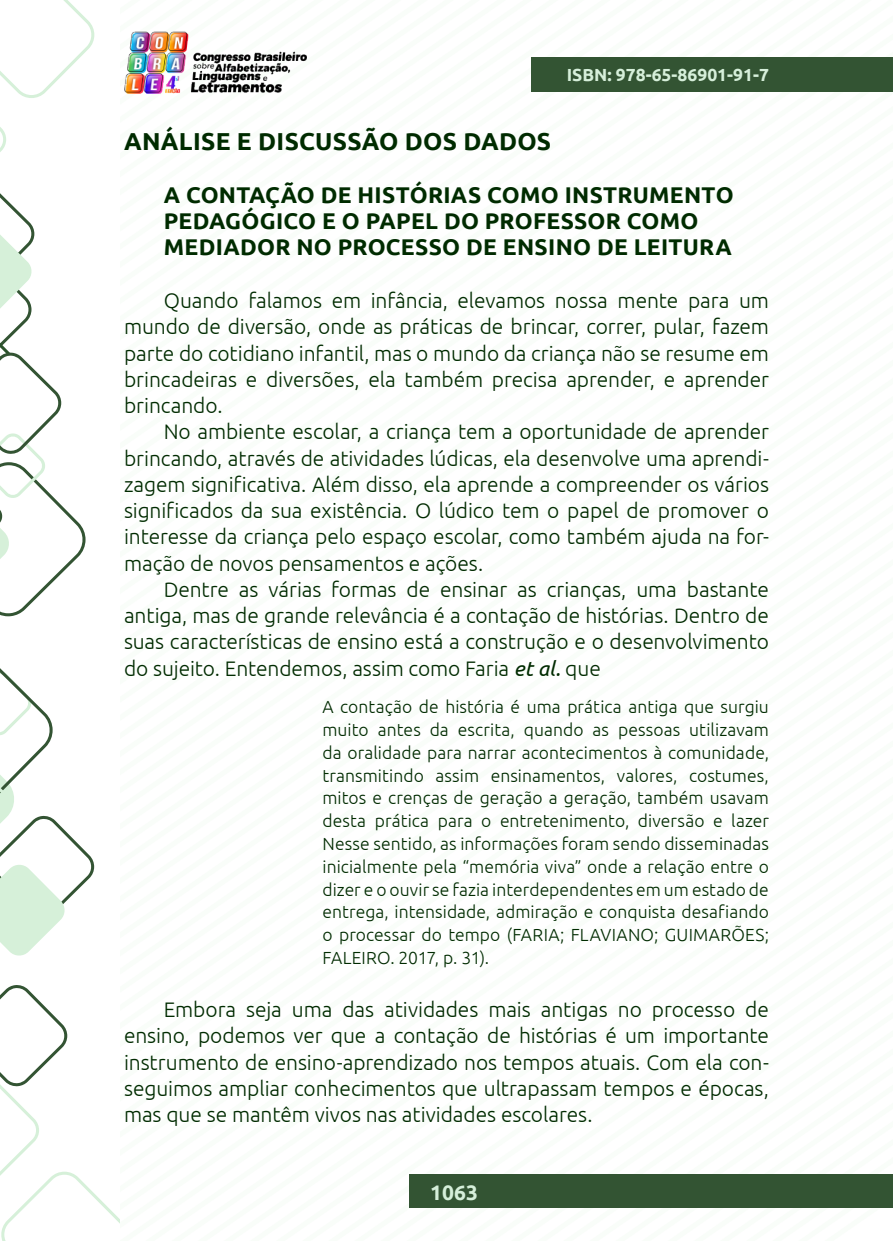
<style>
.page{position:relative;width:893px;height:1241px;background:#fff}
.page>*{position:absolute;margin:0;border:0;box-sizing:border-box;transform-origin:0 0}
._9_SUBTÍTULO{font:700 24.5px "Ubuntu";letter-spacing:.01em;color:#002b00}
._9_1_SUBTÍTULO_2{font:700 22.75px/26.2px "Ubuntu";letter-spacing:.01em;color:#002b00}
._8_CORPO{font:300 21px/26.2px "Ubuntu";letter-spacing:-.005em;color:#002b00;text-align:justify}
.t1{font:700 21px "Ubuntu";color:#d6efda}
._12_CITACAO{font:300 17.5px/22.8px "Ubuntu";letter-spacing:.01em;color:#002b00;text-align:justify}
.t2{font:700 17.5px "Ubuntu";color:#d6efda}
.s1{font-weight:400;font-style:italic}
</style>
<div class="page">
<div style="left:410px;top:1174px;width:483px;height:33px;background:#335433"></div>
<img style="left:124px;top:31px;width:182px;height:62px">
<div style="left:532px;top:57px;width:361px;height:35px;background:#335433"></div>
<svg style="left:0;top:985px;width:119px;height:255px"></svg>
<svg style="left:0;top:0;width:94px;height:616px"></svg>
<svg style="left:0;top:668px;width:94px;height:288px"></svg>
<p class="t2" style="left:567px;top:64px;width:204px">ISBN: 978-65-86901-91-7</p>
<p class="_9_SUBTÍTULO" style="left:124px;top:127px;width:429px">ANÁLISE E DISCUSSÃO DOS DADOS</p>
<p class="_9_1_SUBTÍTULO_2" style="left:164px;top:181px;width:571px">A CONTAÇÃO DE HISTÓRIAS COMO INSTRUMENTO<br>PEDAGÓGICO E O PAPEL DO PROFESSOR COMO<br>MEDIADOR NO PROCESSO DE ENSINO DE LEITURA</p>
<p class="_8_CORPO" style="left:124px;top:287px;width:646px;text-indent:40px">Quando falamos em infância, elevamos nossa mente para um mundo de diversão, onde as práticas de brincar, correr, pular, fazem parte do cotidiano infantil, mas o mundo da criança não se resume em brincadeiras e diversões, ela também precisa aprender, e aprender brincando.</p>
<p class="_8_CORPO" style="left:124px;top:418px;width:646px;text-indent:40px">No ambiente escolar, a criança tem a oportunidade de aprender brincando, através de atividades lúdicas, ela desenvolve uma aprendi&shy;zagem significativa. Além disso, ela aprende a compreender os vários significados da sua existência. O lúdico tem o papel de promover o interesse da criança pelo espaço escolar, como também ajuda na for&shy;mação de novos pensamentos e ações.</p>
<p class="_8_CORPO" style="left:124px;top:575px;width:646px;text-indent:40px">Dentre as várias formas de ensinar as crianças, uma bastante antiga, mas de grande relevância é a contação de histórias. Dentro de suas características de ensino está a construção e o desenvolvimento do sujeito. Entendemos, assim como Faria <span class="s1">et al.</span> que</p>
<p class="_12_CITACAO" style="left:322px;top:695px;width:448px">A contação de história é uma prática antiga que surgiu muito antes da escrita, quando as pessoas utilizavam da oralidade para narrar acontecimentos à comunidade, transmitindo assim ensinamentos, valores, costumes, mitos e crenças de geração a geração, também usavam desta prática para o entretenimento, diversão e lazer Nesse sentido, as informações foram sendo disseminadas inicialmente pela “memória viva” onde a relação entre o dizer e o ouvir se fazia interdependentes em um estado de entrega, intensidade, admiração e conquista desafiando o processar do tempo (FARIA; FLAVIANO; GUIMARÕES; FALEIRO. 2017, p. 31).</p>
<p class="_8_CORPO" style="left:124px;top:995px;width:646px;text-indent:40px">Embora seja uma das atividades mais antigas no processo de ensino, podemos ver que a contação de histórias é um importante instrumento de ensino-aprendizado nos tempos atuais. Com ela con&shy;seguimos ampliar conhecimentos que ultrapassam tempos e épocas, mas que se mantêm vivos nas atividades escolares.</p>
<p class="t1" style="left:430px;top:1178px;width:49px">1063</p>
</div>
